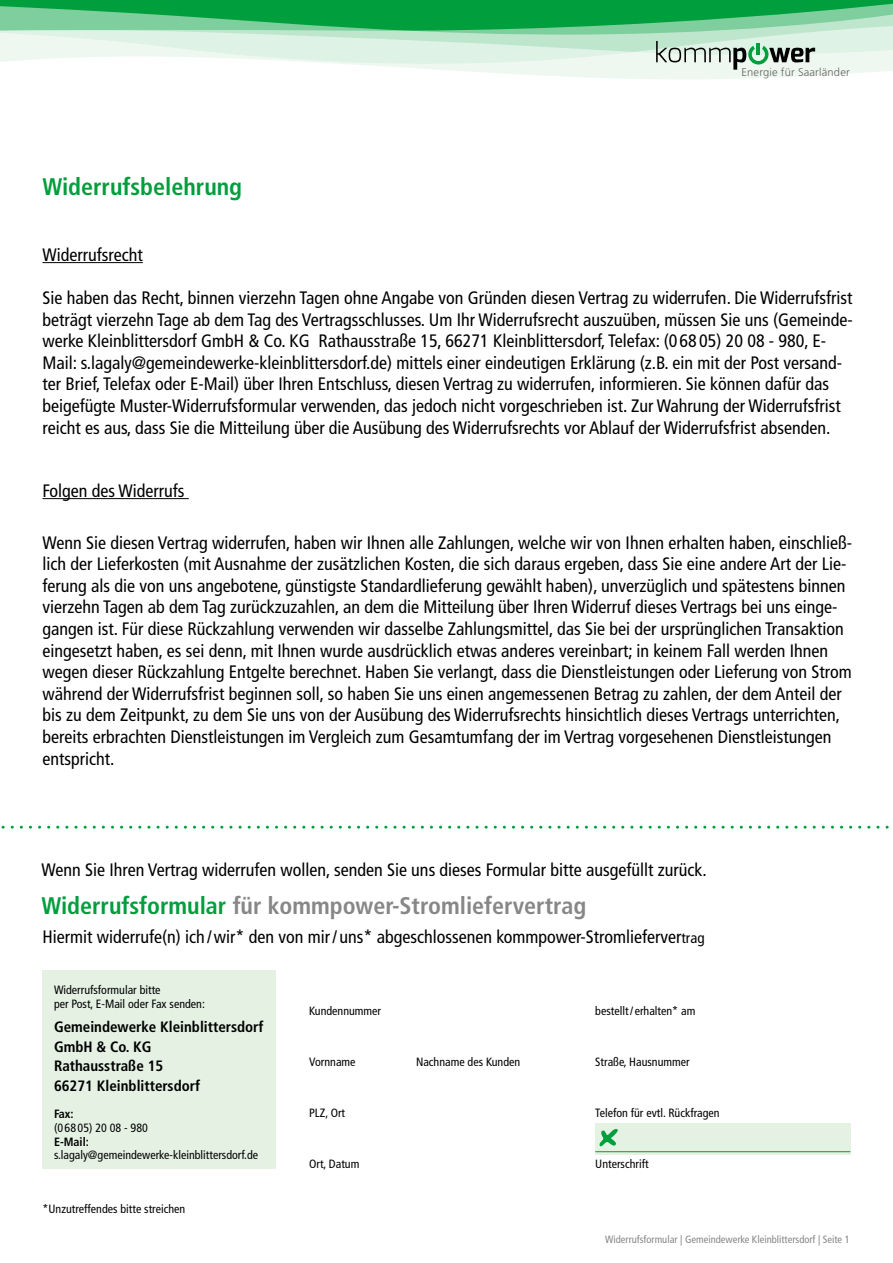
<style>
.page{position:relative;width:893px;height:1263px;background:#fff}
.page>*{position:absolute;margin:0;border:0;box-sizing:border-box;transform-origin:0 0}
.t1{font:700 condensed 24px "Frutiger";color:#878787}
.t2{font:700 condensed 24px "Frutiger";color:#009e3d}
.t3{font:condensed 18px/21.6px "Frutiger";color:#000}
.t4{font:700 condensed 15px/19.5px "Frutiger";color:#000}
.t5{font:condensed 12px/14.4px "Frutiger";color:#000}
.t6{font:700 condensed 12px "Frutiger";color:#000}
.t7{font:300 11.1px "Frutiger";letter-spacing:.015em;color:#646363}
.t8{font:condensed 10.5px "Frutiger";color:#878787}
.s1{color:#009e3d}
.s2{font-size:15px}
</style>
<div class="page">
<div style="left:0;top:0;width:893px;height:91px;background:#009e3d"></div>
<svg style="left:0;top:3px;width:893px;height:38px"></svg>
<svg style="left:0;top:41px;width:893px;height:50px;background:#eaf3ed"></svg>
<div style="left:43px;top:970px;width:233px;height:198px;background:#e4f1e3"></div>
<svg style="left:1px;top:826px;width:888px;height:3px"></svg>
<div style="left:595px;top:1123px;width:255px;height:32px;background:#e4f1e3"></div>
<hr style="left:595px;top:1151px;width:255px;height:1px;background:#009e3d">
<hr style="left:43px;top:498px;width:146px;height:1px;background:#000">
<svg style="left:600px;top:1129px;width:18px;height:17px"></svg>
<hr style="left:43px;top:262px;width:100px;height:1px;background:#000">
<h1 class="t2" style="left:43px;top:173px;width:201px">Widerrufsbelehrung</h1>
<p class="t7" style="left:741px;top:66px;width:110px">Energie für Saarländer</p>
<p class="t3" style="left:43px;top:244px;width:102px">Widerrufsrecht</p>
<p class="t3" style="left:43px;top:287px;width:812px">Sie haben das Recht, binnen vierzehn Tagen ohne Angabe von Gründen diesen Vertrag zu widerrufen. Die Widerrufsfrist beträgt vierzehn Tage ab dem Tag des Vertragsschlusses. Um Ihr Widerrufsrecht auszuüben, müssen Sie uns (Gemeinde&shy;werke Kleinblittersdorf GmbH &amp; Co. KG Rathausstraße 15, 66271 Kleinblittersdorf, Telefax: (0 68 05) 20 08 - 980, E-Mail: s.lagaly@gemeindewerke-kleinblittersdorf.de) mittels einer eindeutigen Erklärung (z.B. ein mit der Post versand&shy;ter Brief, Telefax oder E-Mail) über Ihren Entschluss, diesen Vertrag zu widerrufen, informieren. Sie können dafür das beigefügte Muster-Widerrufsformular verwenden, das jedoch nicht vorgeschrieben ist. Zur Wahrung der Widerrufsfrist reicht es aus, dass Sie die Mitteilung über die Ausübung des Widerrufsrechts vor Ablauf der Widerrufsfrist absenden.</p>
<p class="t3" style="left:43px;top:480px;width:143px">Folgen des Widerrufs</p>
<p class="t3" style="left:43px;top:532px;width:811px">Wenn Sie diesen Vertrag widerrufen, haben wir Ihnen alle Zahlungen, welche wir von Ihnen erhalten haben, einschließ&shy;lich der Lieferkosten (mit Ausnahme der zusätzlichen Kosten, die sich daraus ergeben, dass Sie eine andere Art der Lie&shy;ferung als die von uns angebotene, günstigste Standardlieferung gewählt haben), unverzüglich und spätestens binnen vierzehn Tagen ab dem Tag zurückzuzahlen, an dem die Mitteilung über Ihren Widerruf dieses Vertrags bei uns einge&shy;gangen ist. Für diese Rückzahlung verwenden wir dasselbe Zahlungsmittel, das Sie bei der ursprünglichen Transaktion eingesetzt haben, es sei denn, mit Ihnen wurde ausdrücklich etwas anderes vereinbart; in keinem Fall werden Ihnen wegen dieser Rückzahlung Entgelte berechnet. Haben Sie verlangt, dass die Dienstleistungen oder Lieferung von Strom während der Widerrufsfrist beginnen soll, so haben Sie uns einen angemessenen Betrag zu zahlen, der dem Anteil der bis zu dem Zeitpunkt, zu dem Sie uns von der Ausübung des Widerrufsrechts hinsichtlich dieses Vertrags unterrichten, bereits erbrachten Dienstleistungen im Vergleich zum Gesamtumfang der im Vertrag vorgesehenen Dienstleistungen entspricht.</p>
<p class="t3" style="left:41px;top:859px;width:667px">Wenn Sie Ihren Vertrag widerrufen wollen, senden Sie uns dieses Formular bitte ausgefüllt zurück.</p>
<h1 class="t1" style="left:41px;top:891px;width:546px"><span class="s1">Widerrufsformular</span> für kommpower-Stromliefervertrag</h1>
<p class="t3" style="left:43px;top:926px;width:663px">Hiermit widerrufe(n) ich /wir* den von mir/ uns* abgeschlossenen kommpower-Stromlieferver<span class="s2">trag</span></p>
<p class="t5" style="left:54px;top:982px;width:152px">Widerrufsformular bitte<br>per Post, E-Mail oder Fax senden:</p>
<p class="t4" style="left:54px;top:1017px;width:211px">Gemeindewerke Kleinblittersdorf<br>GmbH &amp; Co. KG<br>Rathausstraße 15<br>66271 Kleinblittersdorf</p>
<p class="t6" style="left:54px;top:1107px;width:21px">Fax:</p>
<p class="t5" style="left:54px;top:1121px;width:95px">(0 68 05) 20 08 - 980</p>
<p class="t6" style="left:54px;top:1134px;width:36px">E-Mail:</p>
<p class="t5" style="left:54px;top:1148px;width:206px">s.lagaly@gemeindewerke-kleinblittersdorf.de</p>
<p class="t5" style="left:43px;top:1201px;width:144px">*Unzutreffendes bitte streichen</p>
<p class="t5" style="left:309px;top:1004px;width:74px">Kundennummer</p>
<p class="t5" style="left:309px;top:1055px;width:48px">Vornname</p>
<p class="t5" style="left:416px;top:1055px;width:106px">Nachname des Kunden</p>
<p class="t5" style="left:309px;top:1106px;width:37px">PLZ, Ort</p>
<p class="t5" style="left:309px;top:1157px;width:52px">Ort, Datum</p>
<p class="t5" style="left:595px;top:1004px;width:102px">bestellt/ erhalten* am</p>
<p class="t5" style="left:595px;top:1055px;width:96px">Straße, Hausnummer</p>
<p class="t5" style="left:595px;top:1106px;width:126px">Telefon für evtl. Rückfragen</p>
<p class="t5" style="left:595px;top:1157px;width:55px">Unterschrift</p>
<p class="t8" style="left:605px;top:1233px;width:246px">Widerrufsformular | Gemeindewerke Kleinblittersdorf | Seite 1</p>
</div>
